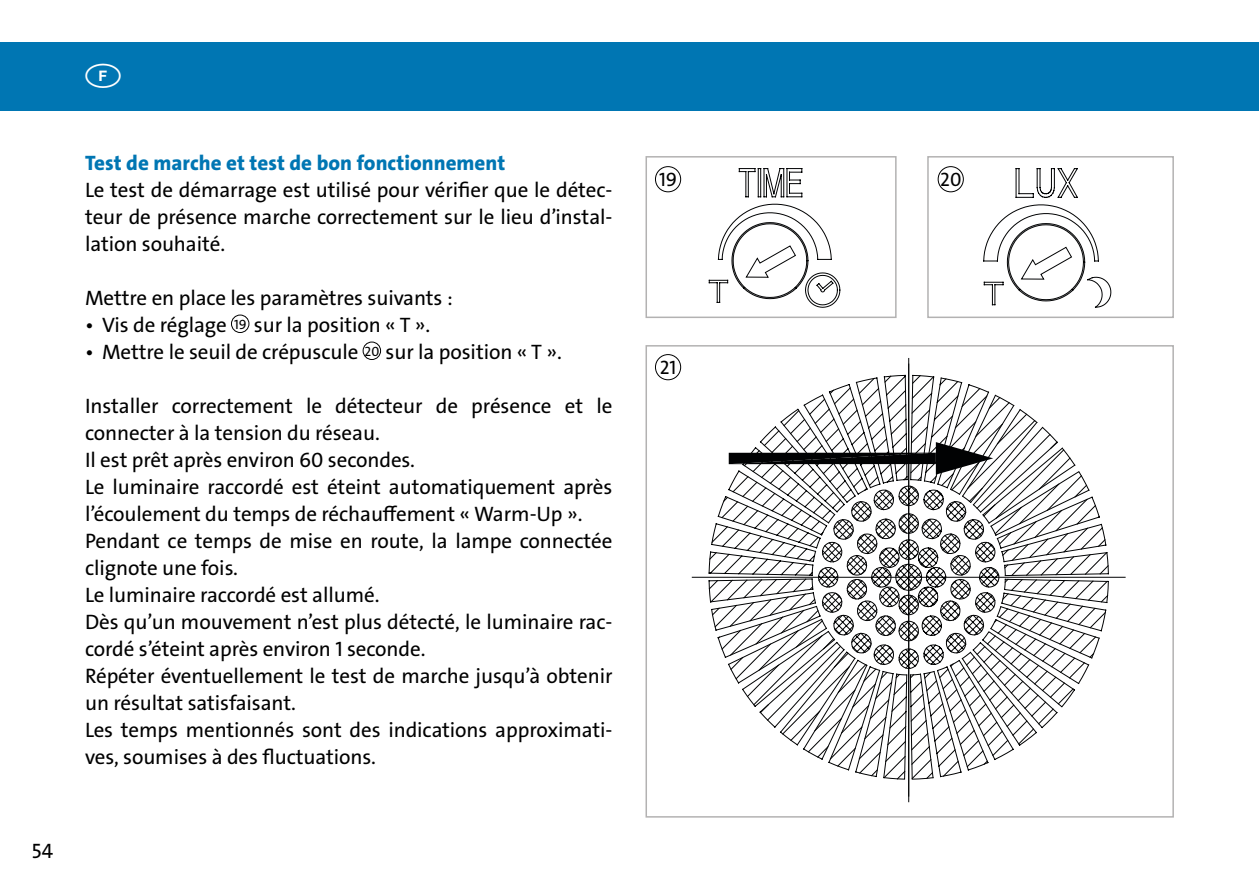
<style>
.page{position:relative;width:1259px;height:893px;background:#fff}
.page>*{position:absolute;margin:0;border:0;box-sizing:border-box;transform-origin:0 0}
.t1{font:21px/27px "The Sans LP5 Plain";letter-spacing:-.005em;color:#000;text-align:justify}
.t2{font:21px "The Sans LP8 Ex Bld";color:#0076b3}
.t3{font:19.5px "The Sans LP5 Plain";color:#000}
.s1{font-size:13.5px}
</style>
<div class="page">
<div style="left:0;top:43px;width:1259px;height:68px;background:#0076b3"></div>
<div style="left:231px;top:315px;width:18px;height:18px;border:1px solid #000;border-radius:50%"></div>
<div style="left:363px;top:342px;width:18px;height:18px;border:1px solid #000;border-radius:50%"></div>
<div style="left:645px;top:345px;width:529px;height:473px;border:2px solid #b3b2b2"></div>
<div style="left:645px;top:156px;width:251px;height:162px;border:2px solid #b3b2b2"></div>
<div style="left:927px;top:156px;width:247px;height:162px;border:2px solid #b3b2b2"></div>
<svg style="left:983px;top:168px;width:128px;height:140px"></svg>
<svg style="left:709px;top:168px;width:131px;height:140px"></svg>
<svg style="left:708px;top:375px;width:200px;height:404px"></svg>
<svg style="left:908px;top:363px;width:201px;height:439px"></svg>
<svg style="left:729px;top:442px;width:264px;height:33px"></svg>
<div style="left:655px;top:166px;width:26px;height:26px;border:1px solid #000;border-radius:50%"></div>
<div style="left:937px;top:166px;width:26px;height:26px;border:1px solid #000;border-radius:50%"></div>
<div style="left:655px;top:354px;width:26px;height:26px;border:1px solid #000;border-radius:50%"></div>
<p class="t1" style="left:32px;top:838px;width:23px">54</p>
<p class="t2" style="left:85px;top:149px;width:422px">Test de marche et test de bon fonctionnement</p>
<p class="t1" style="left:85px;top:176px;width:529px">Le test de démarrage est utilisé pour vérifier que le détec&shy;teur de présence marche correctement sur le lieu d’instal&shy;lation souhaité.</p>
<p class="t1" style="left:85px;top:284px;width:369px">Mettre en place les paramètres suivants :</p>
<p class="t1" style="left:85px;top:311px;width:347px">• Vis de réglage <span class="s1">19</span> sur la position « T ».</p>
<p class="t1" style="left:85px;top:338px;width:478px">• Mettre le seuil de crépuscule <span class="s1">20</span> sur la position « T ».</p>
<p class="t1" style="left:85px;top:392px;width:529px;text-align:left">Installer correctement le détecteur de présence et le connecter à la tension du réseau.<br>Il est prêt après environ 60 secondes.<br>Le luminaire raccordé est éteint automatiquement après l’écoulement du temps de réchauffement « Warm-Up ».<br>Pendant ce temps de mise en route, la lampe connectée clignote une fois.<br>Le luminaire raccordé est allumé.<br>Dès qu’un mouvement n’est plus détecté, le luminaire rac&shy;cordé s’éteint après environ 1 seconde.<br>Répéter éventuellement le test de marche jusqu’à obtenir un résultat satisfaisant.<br>Les temps mentionnés sont des indications approximati&shy;ves, soumises à des fluctuations.</p>
<p class="t3" style="left:659px;top:167px;width:20px">19</p>
<p class="t3" style="left:940px;top:167px;width:23px">20</p>
<p class="t3" style="left:660px;top:355px;width:18px">21</p>
</div>
